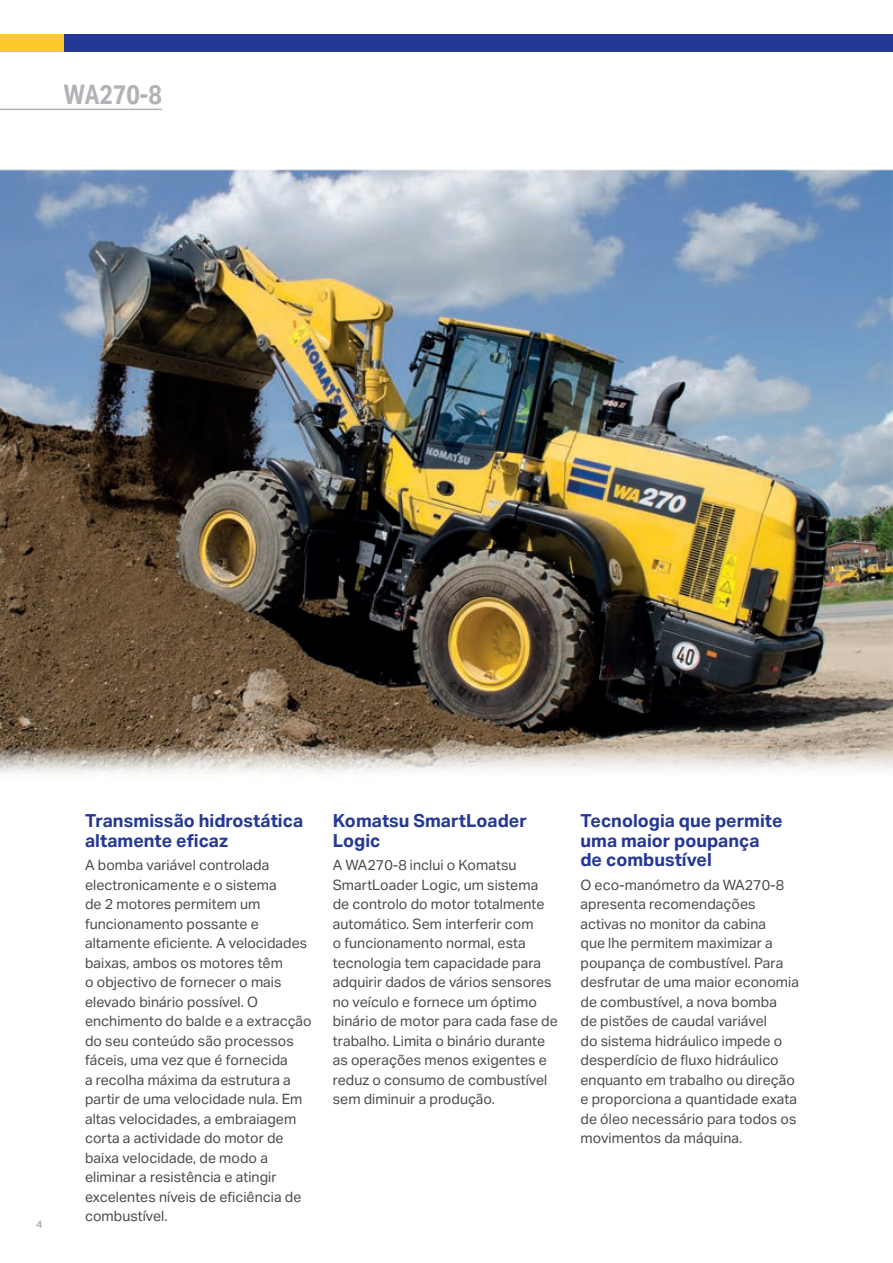
<style>
.page{position:relative;width:893px;height:1263px;background:#fff}
.page>*{position:absolute;margin:0;border:0;box-sizing:border-box;transform-origin:0 0}
.t1{font:700 27px "Aktiv Grotesk Cd";color:#b2b3b7}
.t2{font:700 18px/19.5px "Aktiv Grotesk";color:#263895}
.t3{font:14.25px/19.5px "Aktiv Grotesk";color:#4b4c4d}
.t4{font:10.5px "Aktiv Grotesk";color:#939598}
</style>
<div class="page">
<img style="left:0;top:170px;width:893px;height:604px">
<hr style="left:0;top:109px;width:162px;height:1px;background:#b2b3b7">
<div style="left:0;top:34px;width:143px;height:17px;background:#fec92d"></div>
<div style="left:64px;top:34px;width:829px;height:17px;background:#263895"></div>
<h1 class="t1" style="left:64px;top:84px;width:100px">WA270-8</h1>
<p class="t4" style="left:36px;top:1220px;width:8px">4</p>
<p class="t2" style="left:85px;top:813px;width:220px">Transmissão hidrostática altamente eficaz</p>
<p class="t3" style="left:85px;top:857px;width:228px">A bomba variável controlada electronicamente e o sistema<br>de 2 motores permitem um funcionamento possante e altamente eficiente. A velocidades baixas, ambos os motores têm<br>o objectivo de fornecer o mais elevado binário possível. O enchimento do balde e a extracção do seu conteúdo são processos fáceis, uma vez que é fornecida<br>a recolha máxima da estrutura a partir de uma velocidade nula. Em altas velocidades, a embraiagem corta a actividade do motor de baixa velocidade, de modo a eliminar a resistência e atingir excelentes níveis de eficiência de combustível.</p>
<p class="t2" style="left:333px;top:813px;width:196px">Komatsu SmartLoader<br>Logic</p>
<p class="t3" style="left:333px;top:857px;width:227px">A WA270-8 inclui o Komatsu<br>SmartLoader Logic, um sistema de controlo do motor totalmente automático. Sem interferir com<br>o funcionamento normal, esta tecnologia tem capacidade para adquirir dados de vários sensores no veículo e fornece um óptimo binário de motor para cada fase de trabalho. Limita o binário durante as operações menos exigentes e reduz o consumo de combustível sem diminuir a produção.</p>
<p class="t2" style="left:580px;top:813px;width:204px">Tecnologia que permite uma maior poupança de combustível</p>
<p class="t3" style="left:580px;top:876px;width:220px">O eco-manómetro da WA270-8 apresenta recomendações activas no monitor da cabina<br>que lhe permitem maximizar a poupança de combustível. Para desfrutar de uma maior economia de combustível, a nova bomba<br>de pistões de caudal variável<br>do sistema hidráulico impede o desperdício de fluxo hidráulico enquanto em trabalho ou direção e proporciona a quantidade exata de óleo necessário para todos os movimentos da máquina.</p>
</div>
